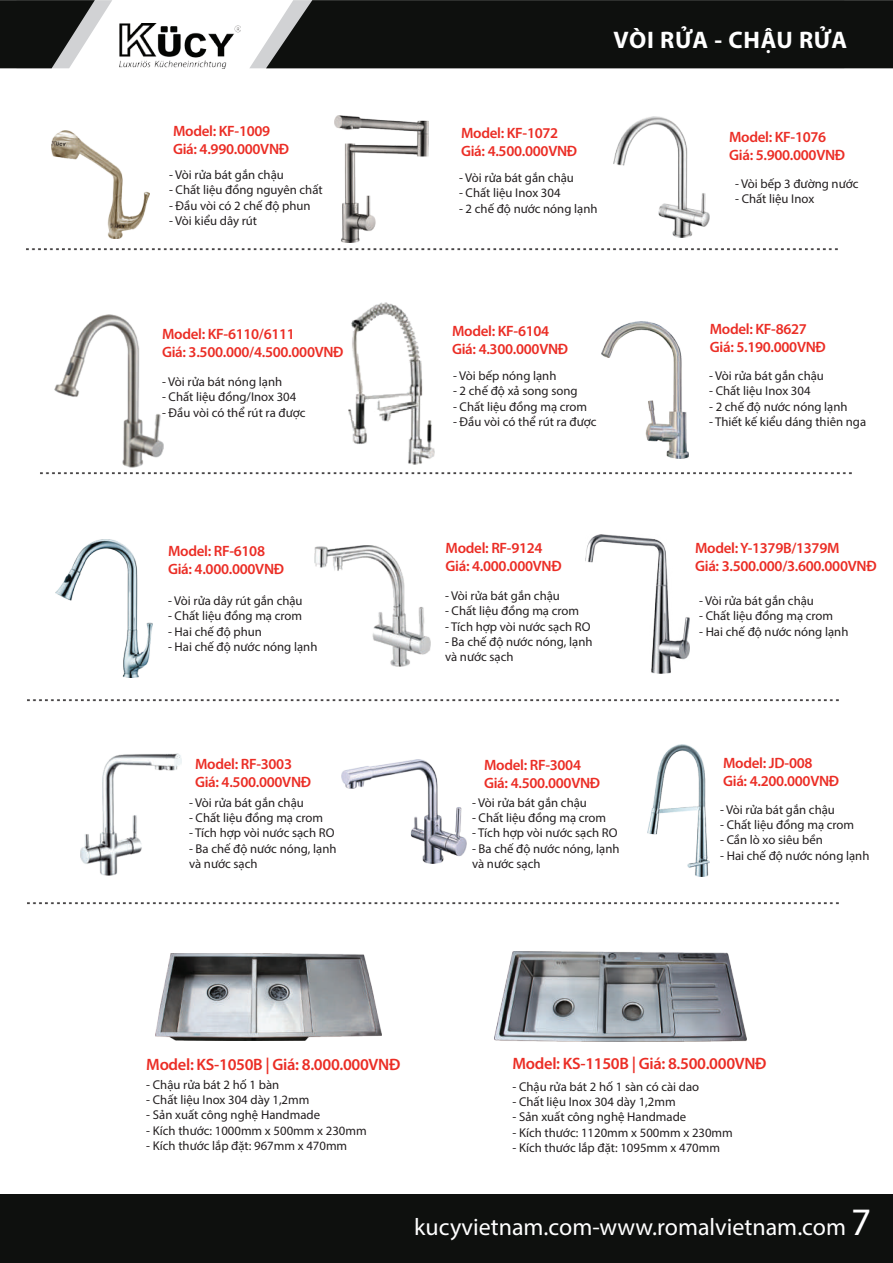
<style>
.page{position:relative;width:893px;height:1263px;background:#fff}
.page>*{position:absolute;margin:0;border:0;box-sizing:border-box;transform-origin:0 0}
.t1{font:24px "Myriad Pro";color:#fff}
.t2{font:700 24px "Myriad Pro";letter-spacing:.025em;color:#fff}
.t3{font:600 16.5px "Myriad Pro";letter-spacing:-.02em;color:#eb2d25}
.t4{font:600 15px/18px "Myriad Pro";letter-spacing:-.02em;color:#eb2d25}
.t5{font:12.75px/15.3px "Myriad Pro";color:#231f20}
.s1{font-size:39px}
</style>
<div class="page">
<img style="left:647px;top:744px;width:63px;height:132px">
<img style="left:81px;top:753px;width:100px;height:122px">
<img style="left:585px;top:534px;width:104px;height:139px">
<img style="left:341px;top:759px;width:125px;height:104px">
<img style="left:314px;top:546px;width:117px;height:121px">
<img style="left:56px;top:539px;width:97px;height:138px">
<img style="left:155px;top:953px;width:227px;height:87px">
<img style="left:495px;top:952px;width:252px;height:89px">
<img style="left:602px;top:322px;width:87px;height:136px">
<img style="left:55px;top:315px;width:109px;height:152px">
<img style="left:349px;top:302px;width:85px;height:162px">
<img style="left:614px;top:116px;width:96px;height:121px">
<img style="left:335px;top:115px;width:93px;height:127px">
<img style="left:52px;top:130px;width:98px;height:108px">
<svg style="left:250px;top:0;width:643px;height:68px;background:#1b1d1c"></svg>
<svg style="left:0;top:0;width:112px;height:68px"></svg>
<div style="left:0;top:1195px;width:893px;height:68px;background:#0e100e"></div>
<img style="left:26px;top:248px;width:811px;height:3px">
<img style="left:40px;top:472px;width:811px;height:3px">
<img style="left:27px;top:699px;width:811px;height:3px">
<img style="left:27px;top:902px;width:811px;height:3px">
<img style="left:120px;top:24px;width:120px;height:45px">
<h1 class="t2" style="left:613px;top:24px;width:235px">VÒI RỬA - CHẬU RỬA</h1>
<p class="t4" style="left:173px;top:122px;width:118px">Model: KF-1009<br>Giá: 4.990.000VNĐ</p>
<p class="t4" style="left:461px;top:124px;width:118px">Model: KF-1072<br>Giá: 4.500.000VNĐ</p>
<p class="t4" style="left:729px;top:128px;width:118px">Model: KF-1076<br>Giá: 5.900.000VNĐ</p>
<p class="t5" style="left:169px;top:167px;width:116px">- Vòi rửa bát gắn chậu</p>
<p class="t5" style="left:169px;top:182px;width:155px">- Chất liệu đồng nguyên chất</p>
<p class="t5" style="left:169px;top:198px;width:143px">- Đầu vòi có 2 chế độ phun</p>
<p class="t5" style="left:169px;top:213px;width:90px">- Vòi kiểu dây rút</p>
<p class="t5" style="left:459px;top:170px;width:116px">- Vòi rửa bát gắn chậu</p>
<p class="t5" style="left:459px;top:185px;width:103px">- Chất liệu Inox 304</p>
<p class="t5" style="left:459px;top:201px;width:140px">- 2 chế độ nước nóng lạnh</p>
<p class="t5" style="left:735px;top:176px;width:125px">- Vòi bếp 3 đường nước</p>
<p class="t5" style="left:735px;top:191px;width:81px">- Chất liệu Inox</p>
<p class="t4" style="left:162px;top:324px;width:183px">Model: KF-6110/6111<br>Giá: 3.500.000/4.500.000VNĐ</p>
<p class="t4" style="left:452px;top:321px;width:118px">Model: KF-6104<br>Giá: 4.300.000VNĐ</p>
<p class="t4" style="left:710px;top:319px;width:118px">Model: KF-8627<br>Giá: 5.190.000VNĐ</p>
<p class="t5" style="left:162px;top:374px;width:122px">- Vòi rửa bát nóng lạnh</p>
<p class="t5" style="left:162px;top:389px;width:136px">- Chất liệu đồng/Inox 304</p>
<p class="t5" style="left:162px;top:404px;width:145px">- Đầu vòi có thể rút ra được</p>
<p class="t5" style="left:453px;top:368px;width:105px">- Vòi bếp nóng lạnh</p>
<p class="t5" style="left:453px;top:383px;width:126px">- 2 chế độ xả song song</p>
<p class="t5" style="left:453px;top:398px;width:136px">- Chất liệu đồng mạ crom</p>
<p class="t5" style="left:453px;top:414px;width:145px">- Đầu vòi có thể rút ra được</p>
<p class="t5" style="left:709px;top:368px;width:116px">- Vòi rửa bát gắn chậu</p>
<p class="t5" style="left:709px;top:383px;width:103px">- Chất liệu Inox 304</p>
<p class="t5" style="left:709px;top:398px;width:140px">- 2 chế độ nước nóng lạnh</p>
<p class="t5" style="left:709px;top:414px;width:159px">- Thiết kế kiểu dáng thiên nga</p>
<p class="t4" style="left:446px;top:538px;width:118px">Model: RF-9124<br>Giá: 4.000.000VNĐ</p>
<p class="t4" style="left:168px;top:541px;width:118px">Model: RF-6108<br>Giá: 4.000.000VNĐ</p>
<p class="t4" style="left:695px;top:538px;width:183px">Model: Y-1379B/1379M<br>Giá: 3.500.000/3.600.000VNĐ</p>
<p class="t5" style="left:168px;top:593px;width:136px">- Vòi rửa dây rút gắn chậu</p>
<p class="t5" style="left:168px;top:608px;width:136px">- Chất liệu đồng mạ crom</p>
<p class="t5" style="left:168px;top:623px;width:95px">- Hai chế độ phun</p>
<p class="t5" style="left:168px;top:639px;width:151px">- Hai chế độ nước nóng lạnh</p>
<p class="t5" style="left:445px;top:588px;width:116px">- Vòi rửa bát gắn chậu</p>
<p class="t5" style="left:445px;top:603px;width:136px">- Chất liệu đồng mạ crom</p>
<p class="t5" style="left:445px;top:618px;width:147px">- Tích hợp vòi nước sạch RO</p>
<p class="t5" style="left:445px;top:634px;width:149px">- Ba chế độ nước nóng, lạnh và nước sạch</p>
<p class="t5" style="left:699px;top:593px;width:116px">- Vòi rửa bát gắn chậu</p>
<p class="t5" style="left:699px;top:608px;width:136px">- Chất liệu đồng mạ crom</p>
<p class="t5" style="left:699px;top:623px;width:151px">- Hai chế độ nước nóng lạnh</p>
<p class="t4" style="left:195px;top:754px;width:118px">Model: RF-3003<br>Giá: 4.500.000VNĐ</p>
<p class="t4" style="left:484px;top:755px;width:118px">Model: RF-3004<br>Giá: 4.500.000VNĐ</p>
<p class="t4" style="left:723px;top:753px;width:118px">Model: JD-008<br>Giá: 4.200.000VNĐ</p>
<p class="t5" style="left:189px;top:795px;width:116px">- Vòi rửa bát gắn chậu</p>
<p class="t5" style="left:189px;top:810px;width:136px">- Chất liệu đồng mạ crom</p>
<p class="t5" style="left:189px;top:825px;width:147px">- Tích hợp vòi nước sạch RO</p>
<p class="t5" style="left:189px;top:841px;width:149px">- Ba chế độ nước nóng, lạnh và nước sạch</p>
<p class="t5" style="left:472px;top:795px;width:116px">- Vòi rửa bát gắn chậu</p>
<p class="t5" style="left:472px;top:810px;width:136px">- Chất liệu đồng mạ crom</p>
<p class="t5" style="left:472px;top:825px;width:147px">- Tích hợp vòi nước sạch RO</p>
<p class="t5" style="left:472px;top:841px;width:149px">- Ba chế độ nước nóng, lạnh và nước sạch</p>
<p class="t5" style="left:720px;top:802px;width:116px">- Vòi rửa bát gắn chậu</p>
<p class="t5" style="left:720px;top:817px;width:136px">- Chất liệu đồng mạ crom</p>
<p class="t5" style="left:720px;top:832px;width:104px">- Cần lò xo siêu bền</p>
<p class="t5" style="left:720px;top:848px;width:151px">- Hai chế độ nước nóng lạnh</p>
<p class="t3" style="left:146px;top:1054px;width:256px">Model: KS-1050B | Giá: 8.000.000VNĐ</p>
<p class="t3" style="left:512px;top:1053px;width:256px">Model: KS-1150B | Giá: 8.500.000VNĐ</p>
<p class="t5" style="left:146px;top:1077px;width:135px">- Chậu rửa bát 2 hố 1 bàn</p>
<p class="t5" style="left:146px;top:1092px;width:165px">- Chất liệu Inox 304 dày 1,2mm</p>
<p class="t5" style="left:146px;top:1107px;width:175px">- Sản xuất công nghệ Handmade</p>
<p class="t5" style="left:146px;top:1123px;width:222px">- Kích thước: 1000mm x 500mm x 230mm</p>
<p class="t5" style="left:146px;top:1138px;width:202px">- Kích thước lắp đặt: 967mm x 470mm</p>
<p class="t5" style="left:512px;top:1079px;width:188px">- Chậu rửa bát 2 hố 1 sàn có cài dao</p>
<p class="t5" style="left:512px;top:1094px;width:165px">- Chất liệu Inox 304 dày 1,2mm</p>
<p class="t5" style="left:512px;top:1109px;width:175px">- Sản xuất công nghệ Handmade</p>
<p class="t5" style="left:512px;top:1125px;width:222px">- Kích thước: 1120mm x 500mm x 230mm</p>
<p class="t5" style="left:512px;top:1140px;width:209px">- Kích thước lắp đặt: 1095mm x 470mm</p>
<h1 class="t1" style="left:414px;top:1212px;width:458px">kucyvietnam.com-www.romalvietnam.com <span class="s1">7</span></h1>
</div>
